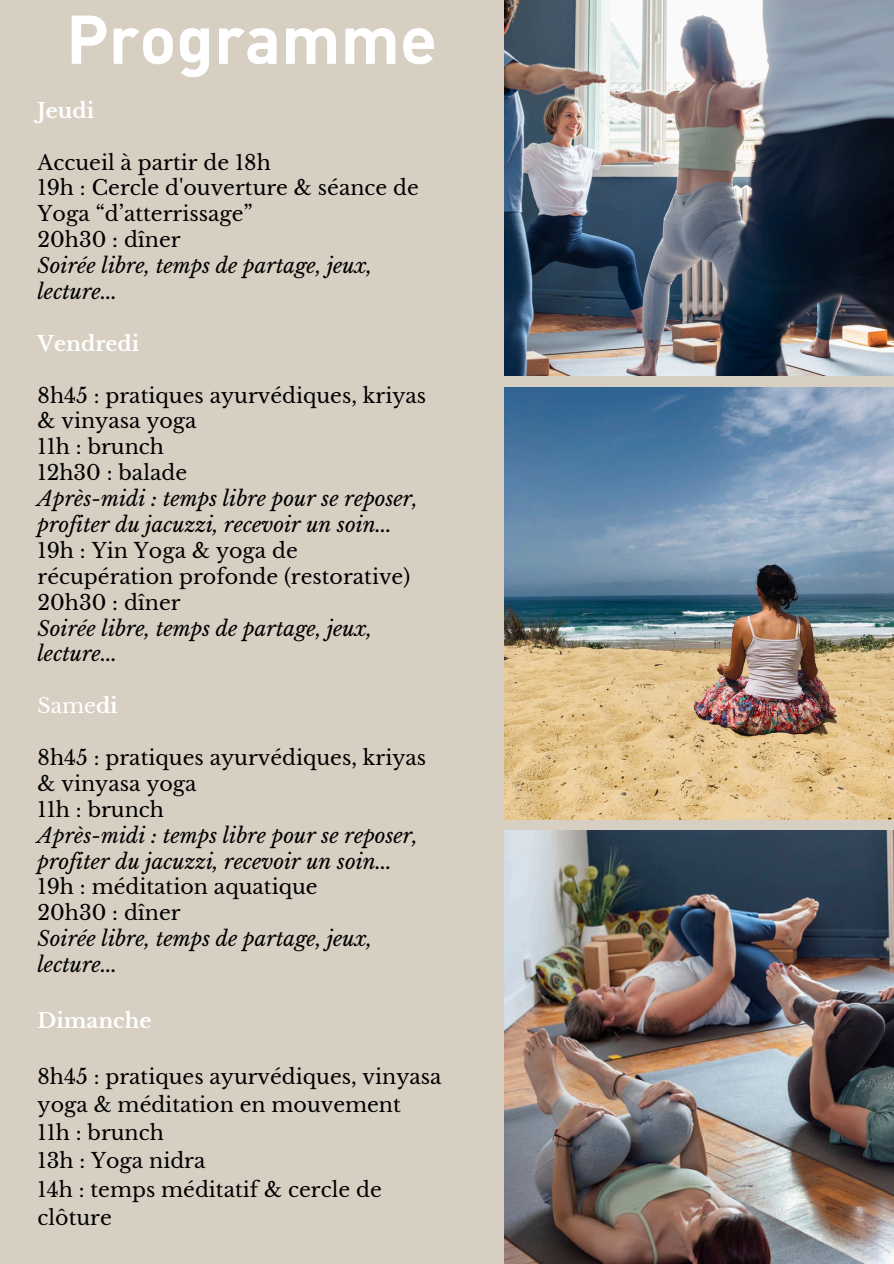
<style>
.page{position:relative;width:894px;height:1264px;background:#fff}
.page>*{position:absolute;margin:0;border:0;box-sizing:border-box;transform-origin:0 0}
.t1{font:67.8px "DIN Bold Alternate";color:#fff}
.t2{font:20.55px/25.8px "Libre Baskerville";color:#000}
.t3{font:italic 20.55px/25.8px "Libre Baskerville";color:#000}
.t4{font:700 20.55px "Libre Baskerville";color:#fff}
.t5{font:20.55px "Libre Baskerville";color:#fff}
.s1{font-weight:700}
</style>
<div class="page">
<div style="left:0;top:0;width:893px;height:1263px;background:#d8cfc3"></div>
<img style="left:504px;top:387px;width:389px;height:432px">
<img style="left:504px;top:830px;width:389px;height:433px">
<img style="left:504px;top:0;width:389px;height:376px">
<p class="t1" style="left:66px;top:-5px;width:372px">Programme</p>
<h1 class="t4" style="left:38px;top:98px;width:58px">Jeudi</h1>
<h2 class="t2" style="left:38px;top:149px;width:235px">Accueil à partir de 18h</h2>
<p class="t2" style="left:38px;top:175px;width:383px">19h : Cercle d'ouverture &amp; séance de<br>Yoga “d’atterrissage”</p>
<p class="t2" style="left:38px;top:227px;width:145px">20h30 : dîner</p>
<p class="t3" style="left:38px;top:253px;width:336px">Soirée libre, temps de partage, jeux, lecture...</p>
<p class="t4" style="left:38px;top:331px;width:103px">Vendredi</p>
<h2 class="t2" style="left:38px;top:382px;width:390px">8h45 : pratiques ayurvédiques, kriyas &amp; vinyasa yoga</h2>
<p class="t2" style="left:38px;top:434px;width:128px">11h : brunch</p>
<p class="t2" style="left:38px;top:460px;width:151px">12h30 : balade</p>
<p class="t3" style="left:38px;top:486px;width:382px">Après-midi : temps libre pour se reposer, profiter du jacuzzi, recevoir un soin...</p>
<p class="t2" style="left:38px;top:538px;width:374px">19h : Yin Yoga &amp; yoga de récupération profonde (restorative)</p>
<p class="t2" style="left:38px;top:589px;width:145px">20h30 : dîner</p>
<p class="t3" style="left:38px;top:615px;width:336px">Soirée libre, temps de partage, jeux, lecture...</p>
<p class="t5" style="left:38px;top:693px;width:82px">Same<span class="s1">di</span></p>
<p class="t2" style="left:38px;top:745px;width:390px">8h45 : pratiques ayurvédiques, kriyas &amp; vinyasa yoga</p>
<p class="t2" style="left:38px;top:796px;width:128px">11h : brunch</p>
<p class="t3" style="left:38px;top:822px;width:382px">Après-midi : temps libre pour se reposer, profiter du jacuzzi, recevoir un soin...</p>
<p class="t2" style="left:38px;top:874px;width:281px">19h : méditation aquatique</p>
<p class="t2" style="left:38px;top:900px;width:145px">20h30 : dîner</p>
<p class="t3" style="left:38px;top:926px;width:336px">Soirée libre, temps de partage, jeux, lecture...</p>
<p class="t4" style="left:38px;top:1007px;width:115px">Dimanche</p>
<h2 class="t2" style="left:38px;top:1062px;width:405px;line-height:28.2px">8h45 : pratiques ayurvédiques, vinyasa yoga &amp; méditation en mouvement</h2>
<p class="t2" style="left:38px;top:1120px;width:128px">11h : brunch</p>
<p class="t2" style="left:38px;top:1148px;width:169px">13h : Yoga nidra</p>
<p class="t2" style="left:38px;top:1175px;width:345px;line-height:28.2px">14h : temps méditatif &amp; cercle de clôture</p>
</div>
